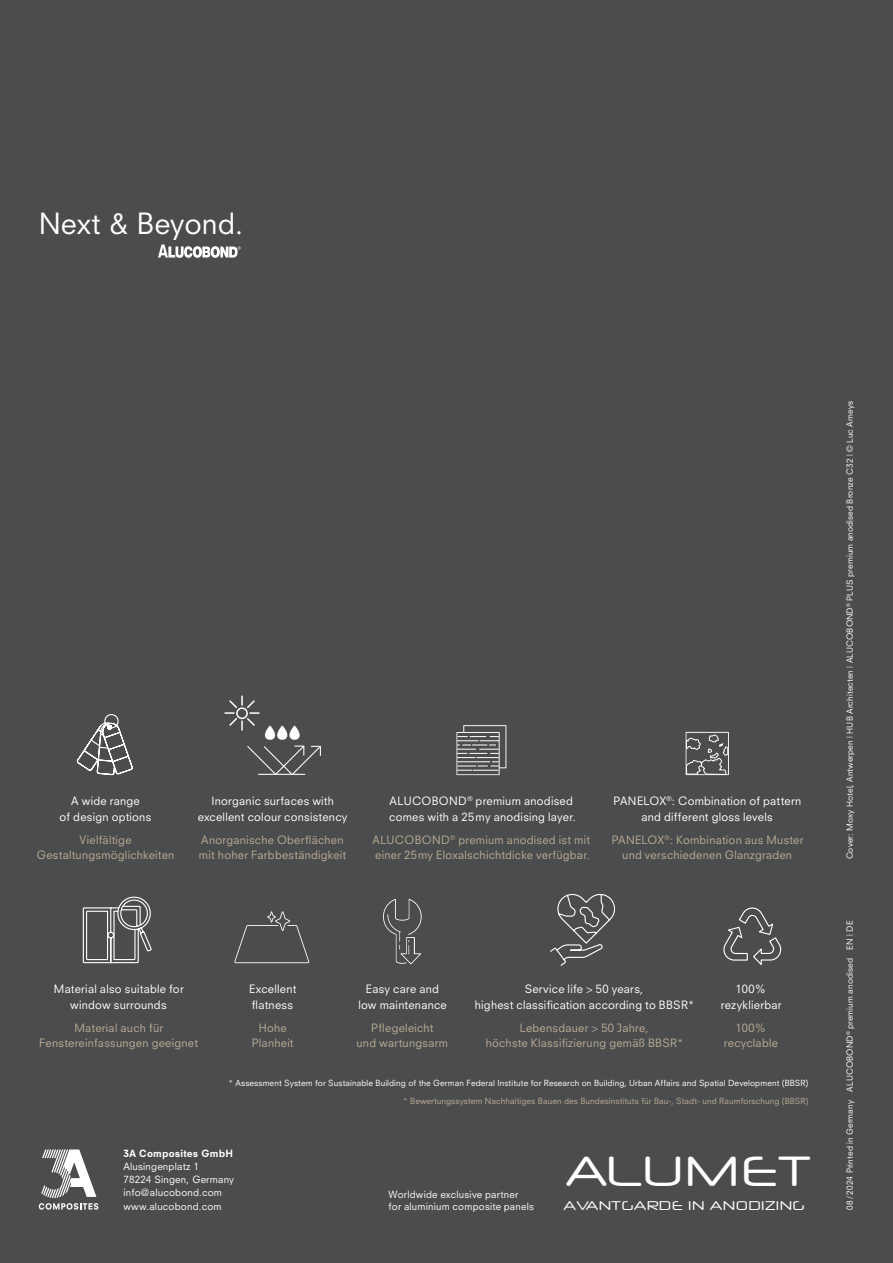
<style>
.page{position:relative;width:893px;height:1263px;background:#4b4c4d}
.page>*{position:absolute;margin:0;border:0;box-sizing:border-box;transform-origin:0 0}
.t1{font:41.85px "Neuropol X Free";color:#fff}
.t2{font:28.5px "Neuzeit SLT Std";color:#fff}
.t3{font:12.6px "Neuropol X Free";color:#fff}
.t4{font:11.25px/15.8px "Neuzeit SLT Std";letter-spacing:.02em;color:#b8ab95;text-align:center}
.t5{font:11.25px/15.8px "Neuzeit SLT Std";letter-spacing:.02em;color:#fff;text-align:center}
.t6{font:9.75px/13.2px "Neuzeit SLT Std";letter-spacing:.02em;color:#fff}
.t7{font:800 9.75px "Neuzeit SLT Std";letter-spacing:.02em;color:#fff}
.t8{font:8.25px "Neuzeit SLT Std";letter-spacing:.01em;color:#fff}
.t9{font:8.25px "Neuzeit SLT Std";letter-spacing:.01em;color:#b8ab95}
</style>
<div class="page">
<svg style="left:224px;top:695px;width:97px;height:80px"></svg>
<svg style="left:76px;top:714px;width:57px;height:62px"></svg>
<svg style="left:550px;top:894px;width:65px;height:72px"></svg>
<svg style="left:723px;top:907px;width:59px;height:58px"></svg>
<svg style="left:383px;top:899px;width:39px;height:65px"></svg>
<svg style="left:234px;top:911px;width:75px;height:52px"></svg>
<svg style="left:82px;top:896px;width:70px;height:68px"></svg>
<svg style="left:685px;top:732px;width:44px;height:43px"></svg>
<svg style="left:456px;top:725px;width:50px;height:50px"></svg>
<svg style="left:158px;top:244px;width:83px;height:14px"></svg>
<svg style="left:39px;top:1149px;width:59px;height:60px"></svg>
<h2 class="t2" style="left:39px;top:206px;width:206px">Next &amp; Beyond.</h2>
<p class="t5" style="left:60px;top:793px;width:93px">A wide range<br>of design options</p>
<p class="t4" style="left:37px;top:832px;width:139px">Vielfältige<br>Gestaltungsmöglichkeiten</p>
<p class="t5" style="left:198px;top:793px;width:151px">Inorganic surfaces with excellent colour consistency</p>
<p class="t4" style="left:199px;top:832px;width:149px;text-align:left">Anorganische Oberflächen mit hoher Farbbeständigkeit</p>
<p class="t5" style="left:389px;top:793px;width:188px;text-align:left">ALUCOBOND<sup>®</sup> premium anodised comes with a 25my anodising layer.</p>
<p class="t4" style="left:372px;top:832px;width:219px;text-align:left">ALUCOBOND<sup>®</sup> premium anodised ist mit einer 25my Eloxalschichtdicke verfügbar.</p>
<p class="t5" style="left:613px;top:793px;width:189px">PANELOX<sup>®</sup>: Combination of pattern and different gloss levels</p>
<p class="t4" style="left:612px;top:832px;width:193px">PANELOX<sup>®</sup>: Kombination aus Muster und verschiedenen Glanzgraden</p>
<p class="t5" style="left:54px;top:981px;width:131px">Material also suitable for window surrounds</p>
<p class="t4" style="left:39px;top:1019px;width:160px">Material auch für<br>Fenstereinfassungen geeignet</p>
<p class="t5" style="left:249px;top:981px;width:49px;text-align:left">Excellent flatness</p>
<p class="t4" style="left:252px;top:1019px;width:43px">Hohe<br>Planheit</p>
<p class="t5" style="left:358px;top:981px;width:90px">Easy care and low maintenance</p>
<p class="t4" style="left:357px;top:1019px;width:93px">Pflegeleicht<br>und wartungsarm</p>
<p class="t5" style="left:475px;top:981px;width:221px">Service life &gt; 50 years,<br>highest classification according to BBSR*</p>
<p class="t4" style="left:486px;top:1019px;width:199px">Lebensdauer &gt; 50 Jahre,<br>höchste Klassifizierung gemäß BBSR*</p>
<p class="t5" style="left:721px;top:981px;width:62px">100% rezyklierbar</p>
<p class="t4" style="left:724px;top:1019px;width:56px">100% recyclable</p>
<p class="t8" style="left:229px;top:1078px;width:581px">* Assessment System for Sustainable Building of the German Federal Institute for Research on Building, Urban Affairs and Spatial Development (BBSR)</p>
<p class="t9" style="left:403px;top:1096px;width:407px">* Bewertungssystem Nachhaltiges Bauen des Bundesinstituts für Bau-, Stadt- und Raumforschung (BBSR)</p>
<p class="t7" style="left:123px;top:1147px;width:111px">3A Composites GmbH</p>
<p class="t6" style="left:123px;top:1160px;width:112px">Alusingenplatz 1<br>78224 Singen, Germany info@alucobond.com www.alucobond.com</p>
<h1 class="t1" style="left:566px;top:1145px;width:247px">ALUMET</h1>
<p class="t6" style="left:389px;top:1188px;width:147px;line-height:12px">Worldwide exclusive partner<br>for aluminium composite panels</p>
<p class="t3" style="left:564px;top:1197px;width:243px">AVANTGARDE IN ANODIZING</p>
<p class="t8" style="left:845px;top:859px;width:460px;rotate:-90deg">Cover: Moxy Hotel, Antwerpen | HUB Architecten | ALUCOBOND<sup>®</sup> PLUS premium anodised Bronze C32 | © Luc Ameys</p>
<p class="t8" style="left:845px;top:1210px;width:290px;rotate:-90deg">08 / 2024 Printed in Germany ALUCOBOND<sup>®</sup> premium anodised EN | DE</p>
</div>
